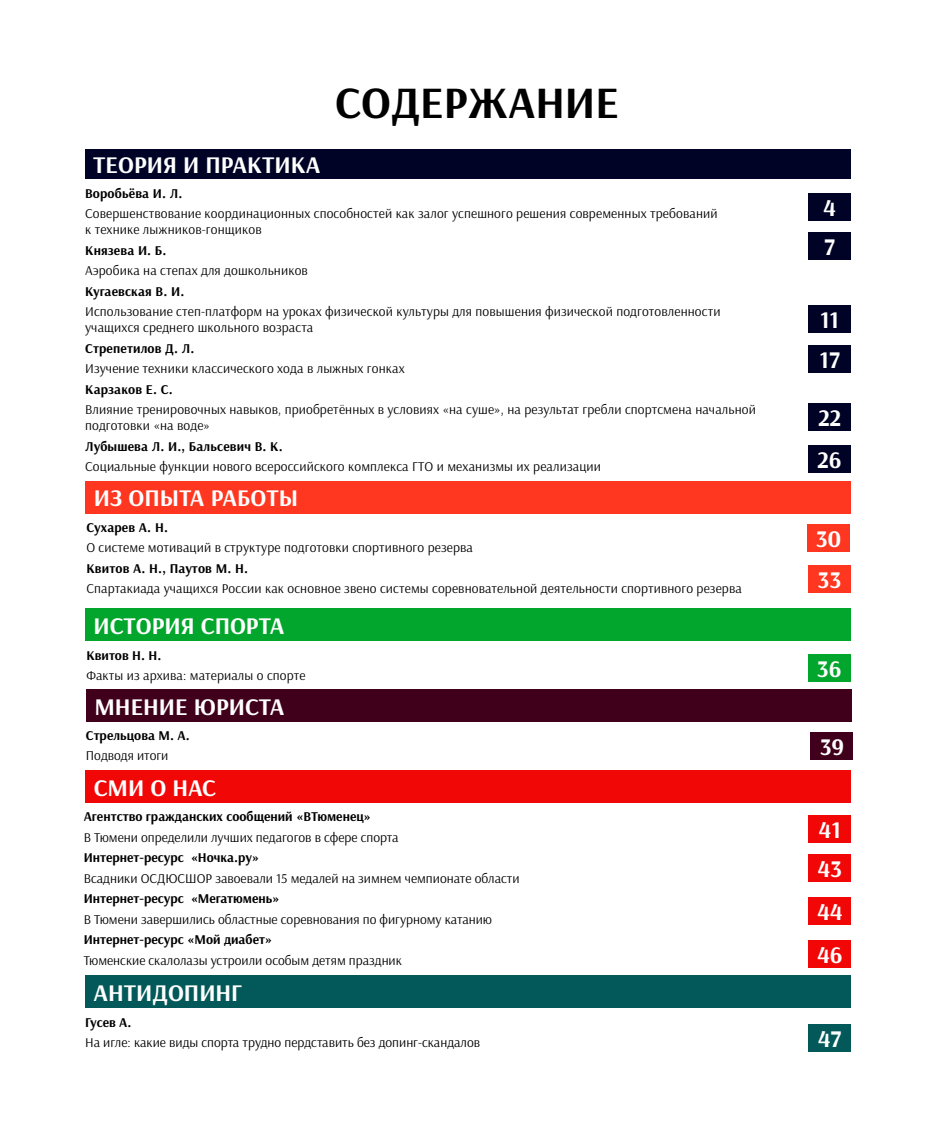
<style>
.page{position:relative;width:936px;height:1136px;background:#fff}
.page>*{position:absolute;margin:0;border:0;box-sizing:border-box;transform-origin:0 0}
.t1{font:700 45px "Arsenal";color:#000}
.t2{font:700 24px/42.5px "Arsenal";color:#fff}
.t3{font:13.5px/16.2px "Arsenal";letter-spacing:.01em;color:#000}
.t4{font:700 13.5px "Arsenal";color:#000}
</style>
<div class="page">
<div style="left:85px;top:149px;width:765px;height:30px;background:#010326"></div>
<div style="left:85px;top:481px;width:766px;height:32px;background:#ff3620"></div>
<div style="left:86px;top:689px;width:765px;height:33px;background:#40001c"></div>
<div style="left:85px;top:608px;width:765px;height:33px;background:#03a62c"></div>
<div style="left:808px;top:193px;width:42px;height:27px;background:#010326"></div>
<div style="left:807px;top:654px;width:43px;height:27px;background:#03a62c"></div>
<div style="left:810px;top:732px;width:43px;height:28px;background:#40001c"></div>
<div style="left:85px;top:770px;width:766px;height:32px;background:#f20707"></div>
<div style="left:808px;top:814px;width:43px;height:28px;background:#f20707"></div>
<div style="left:808px;top:232px;width:42px;height:28px;background:#010326"></div>
<div style="left:807px;top:524px;width:42px;height:28px;background:#ff3620"></div>
<div style="left:808px;top:565px;width:42px;height:27px;background:#ff3620"></div>
<div style="left:808px;top:854px;width:43px;height:28px;background:#f20707"></div>
<div style="left:808px;top:897px;width:43px;height:27px;background:#f20707"></div>
<div style="left:808px;top:939px;width:43px;height:28px;background:#f20707"></div>
<div style="left:85px;top:975px;width:765px;height:32px;background:#035959"></div>
<div style="left:808px;top:1023px;width:42px;height:28px;background:#035959"></div>
<div style="left:808px;top:305px;width:42px;height:28px;background:#010326"></div>
<div style="left:808px;top:345px;width:42px;height:27px;background:#010326"></div>
<div style="left:808px;top:403px;width:42px;height:28px;background:#010326"></div>
<div style="left:808px;top:445px;width:42px;height:27px;background:#010326"></div>
<h2 class="t2" style="left:93px;top:144px;width:229px">ТЕОРИЯ И ПРАКТИКА</h2>
<h1 class="t1" style="left:335px;top:75px;width:285px">СОДЕРЖАНИЕ</h1>
<p class="t4" style="left:85px;top:185px;width:99px">Воробьёва И. Л.</p>
<p class="t3" style="left:85px;top:205px;width:634px">Совершенствование координационных способностей как залог успешного решения современных требований к технике лыжников-гонщиков</p>
<p class="t4" style="left:85px;top:242px;width:83px">Князева И. Б.</p>
<p class="t3" style="left:85px;top:263px;width:224px">Аэробика на степах для дошкольников</p>
<p class="t4" style="left:85px;top:283px;width:101px">Кугаевская В. И.</p>
<p class="t3" style="left:85px;top:303px;width:637px">Использование степ-платформ на уроках физической культуры для повышения физической подготовленности учащихся среднего школьного возраста</p>
<p class="t4" style="left:85px;top:340px;width:111px">Стрепетилов Д. Л.</p>
<p class="t3" style="left:85px;top:361px;width:321px">Изучение техники классического хода в лыжных гонках</p>
<p class="t4" style="left:85px;top:381px;width:89px">Карзаков Е. С.</p>
<p class="t3" style="left:85px;top:401px;width:672px">Влияние тренировочных навыков, приобретённых в условиях «на суше», на результат гребли спортсмена начальной подготовки «на воде»</p>
<p class="t4" style="left:85px;top:438px;width:199px">Лубышева Л. И., Бальсевич В. К.</p>
<p class="t3" style="left:85px;top:459px;width:517px">Социальные функции нового всероссийского комплекса ГТО и механизмы их реализации</p>
<h2 class="t2" style="left:94px;top:477px;width:206px">ИЗ ОПЫТА РАБОТЫ</h2>
<p class="t4" style="left:86px;top:519px;width:83px">Сухарев А. Н.</p>
<p class="t3" style="left:86px;top:540px;width:388px">О системе мотиваций в структуре подготовки спортивного резерва</p>
<p class="t4" style="left:86px;top:560px;width:163px">Квитов А. Н., Паутов М. Н.</p>
<p class="t3" style="left:86px;top:580px;width:657px">Спартакиада учащихся России как основное звено системы соревновательной деятельности спортивного резерва</p>
<h2 class="t2" style="left:93px;top:605px;width:192px">ИСТОРИЯ СПОРТА</h2>
<p class="t4" style="left:86px;top:647px;width:77px">Квитов Н. Н.</p>
<p class="t3" style="left:86px;top:668px;width:221px">Факты из архива: материалы о спорте</p>
<h2 class="t2" style="left:94px;top:686px;width:192px">МНЕНИЕ ЮРИСТА</h2>
<p class="t4" style="left:86px;top:726px;width:105px">Стрельцова М. А.</p>
<p class="t3" style="left:86px;top:747px;width:84px">Подводя итоги</p>
<h2 class="t2" style="left:94px;top:766px;width:124px">СМИ О НАС</h2>
<p class="t4" style="left:84px;top:808px;width:289px">Агентство гражданских сообщений «ВТюменец»</p>
<p class="t3" style="left:84px;top:829px;width:316px">В Тюмени определили лучших педагогов в сфере спорта</p>
<p class="t4" style="left:84px;top:849px;width:177px">Интернет-ресурс «Ночка.ру»</p>
<p class="t3" style="left:84px;top:870px;width:437px">Всадники ОСДЮСШОР завоевали 15 медалей на зимнем чемпионате области</p>
<p class="t4" style="left:84px;top:890px;width:197px">Интернет-ресурс «Мегатюмень»</p>
<p class="t3" style="left:84px;top:911px;width:410px">В Тюмени завершились областные соревнования по фигурному катанию</p>
<p class="t4" style="left:84px;top:931px;width:190px">Интернет-ресурс «Мой диабет»</p>
<p class="t3" style="left:84px;top:951px;width:320px">Тюменские скалолазы устроили особым детям праздник</p>
<h2 class="t2" style="left:823px;top:187px;width:14px">4</h2>
<h2 class="t2" style="left:824px;top:226px;width:12px">7</h2>
<h2 class="t2" style="left:819px;top:301px;width:22px;line-height:39.8px">11<br>17</h2>
<h2 class="t2" style="left:817px;top:398px;width:26px;line-height:41.7px">22<br>26</h2>
<h2 class="t2" style="left:815px;top:520px;width:27px;line-height:40.2px">30<br>33</h2>
<h2 class="t2" style="left:816px;top:648px;width:26px">36</h2>
<h2 class="t2" style="left:819px;top:726px;width:26px">39</h2>
<h2 class="t2" style="left:818px;top:809px;width:24px">41</h2>
<h2 class="t2" style="left:817px;top:848px;width:27px;text-align:justify">43<br>44<br>46</h2>
<h2 class="t2" style="left:94px;top:972px;width:150px">АНТИДОПИНГ</h2>
<p class="t4" style="left:85px;top:1013px;width:48px">Гусев А.</p>
<p class="t3" style="left:85px;top:1034px;width:396px">На игле: какие виды спорта трудно пердставить без допинг-скандалов</p>
<h2 class="t2" style="left:817px;top:1017px;width:25px">47</h2>
</div>
